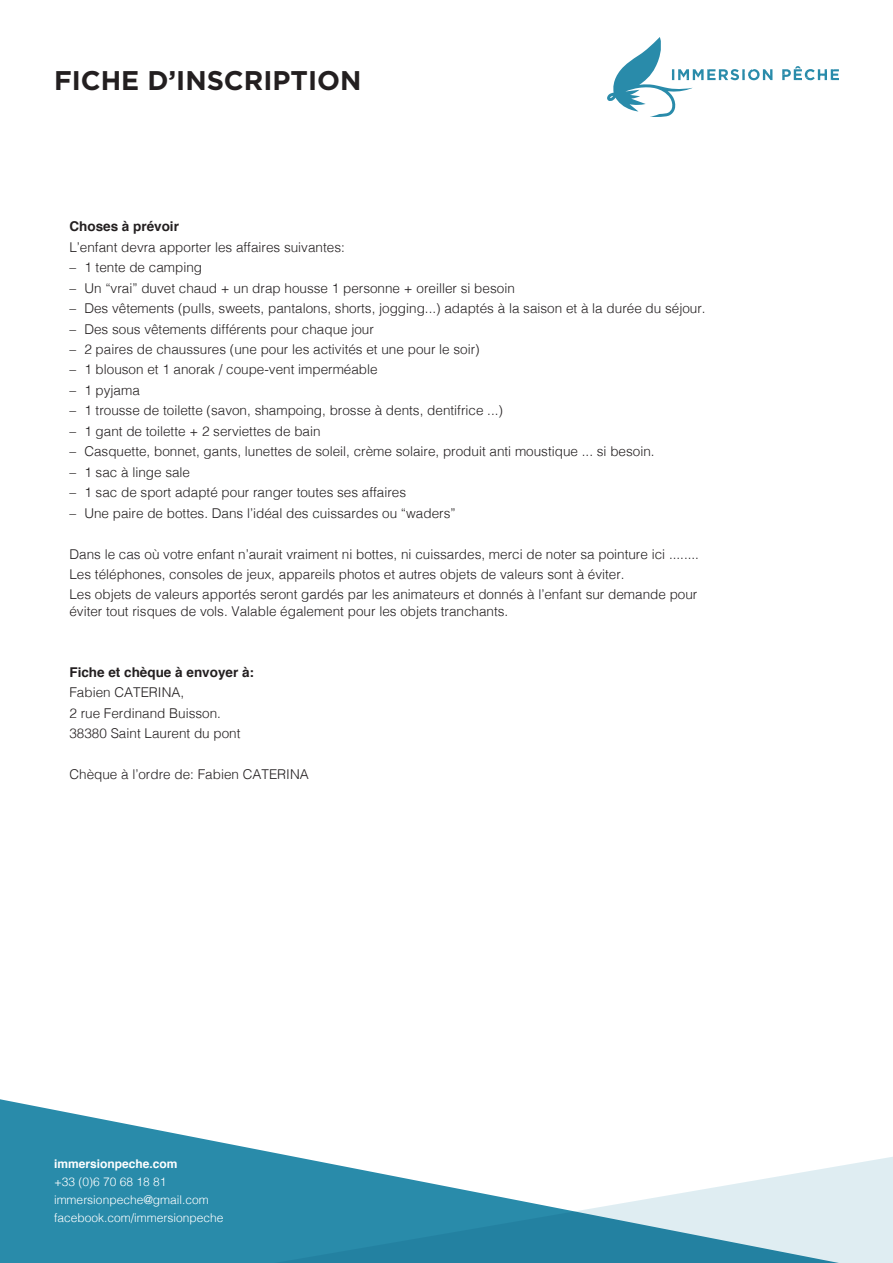
<style>
.page{position:relative;width:893px;height:1263px;background:#fff}
.page>*{position:absolute;margin:0;border:0;box-sizing:border-box;transform-origin:0 0}
.t1{font:700 27px "Gotham";color:#231f20}
.t2{font:300 13.5px/16.2px "Helvetica";color:#231f20}
.t3{font:700 13.5px "Helvetica";color:#231f20}
.t4{font:300 12px/18px "Helvetica";color:#fff}
.s1{font-weight:700}
</style>
<div class="page">
<svg style="left:0;top:1099px;width:296px;height:164px;fill:#298baa"></svg>
<svg style="left:274px;top:1157px;width:619px;height:106px"></svg>
<svg style="left:607px;top:37px;width:166px;height:80px"></svg>
<svg style="left:782px;top:66px;width:57px;height:14px"></svg>
<p class="t1" style="left:54px;top:63px;width:309px">FICHE D’INSCRIPTION</p>
<p class="t3" style="left:69px;top:216px;width:111px">Choses à prévoir</p>
<p class="t2" style="left:69px;top:238px;width:277px">L’enfant devra apporter les affaires suivantes:</p>
<p class="t2" style="left:69px;top:258px;width:134px">– 1 tente de camping</p>
<p class="t2" style="left:69px;top:279px;width:447px">– Un “vrai” duvet chaud + un drap housse 1 personne + oreiller si besoin</p>
<p class="t2" style="left:69px;top:299px;width:638px">– Des vêtements (pulls, sweets, pantalons, shorts, jogging...) adaptés à la saison et à la durée du séjour.</p>
<p class="t2" style="left:69px;top:320px;width:306px">– Des sous vêtements différents pour chaque jour</p>
<p class="t2" style="left:69px;top:340px;width:412px">– 2 paires de chaussures (une pour les activités et une pour le soir)</p>
<p class="t2" style="left:69px;top:361px;width:310px">– 1 blouson et 1 anorak / coupe-vent imperméable</p>
<p class="t2" style="left:69px;top:381px;width:72px">– 1 pyjama</p>
<p class="t2" style="left:69px;top:401px;width:435px">– 1 trousse de toilette (savon, shampoing, brosse à dents, dentifrice ...)</p>
<p class="t2" style="left:69px;top:422px;width:253px">– 1 gant de toilette + 2 serviettes de bain</p>
<p class="t2" style="left:69px;top:442px;width:587px">– Casquette, bonnet, gants, lunettes de soleil, crème solaire, produit anti moustique ... si besoin.</p>
<p class="t2" style="left:69px;top:463px;width:122px">– 1 sac à linge sale</p>
<p class="t2" style="left:69px;top:483px;width:338px">– 1 sac de sport adapté pour ranger toutes ses affaires</p>
<p class="t2" style="left:69px;top:504px;width:388px">– Une paire de bottes. Dans l’idéal des cuissardes ou “waders”</p>
<p class="t2" style="left:69px;top:545px;width:631px">Dans le cas où votre enfant n’aurait vraiment ni bottes, ni cuissardes, merci de noter sa pointure ici ........</p>
<p class="t2" style="left:69px;top:565px;width:557px">Les téléphones, consoles de jeux, appareils photos et autres objets de valeurs sont à éviter.</p>
<p class="t2" style="left:69px;top:586px;width:629px">Les objets de valeurs apportés seront gardés par les animateurs et donnés à l’enfant sur demande pour éviter tout risques de vols. Valable également pour les objets tranchants.</p>
<p class="t3" style="left:69px;top:661px;width:186px">Fiche et chèque à envoyer à:</p>
<p class="t2" style="left:69px;top:684px;width:116px">Fabien CATERINA,</p>
<p class="t2" style="left:69px;top:704px;width:153px">2 rue Ferdinand Buisson.</p>
<p class="t2" style="left:69px;top:724px;width:173px">38380 Saint Laurent du pont</p>
<p class="t2" style="left:69px;top:765px;width:241px">Chèque à l’ordre de: Fabien CATERINA</p>
<p class="t4" style="left:54px;top:1154px;width:171px"><span class="s1">immersionpeche.com<br></span>+33 (0)6 70 68 18 81 immersionpeche@gmail.com facebook.com/immersionpeche</p>
</div>
